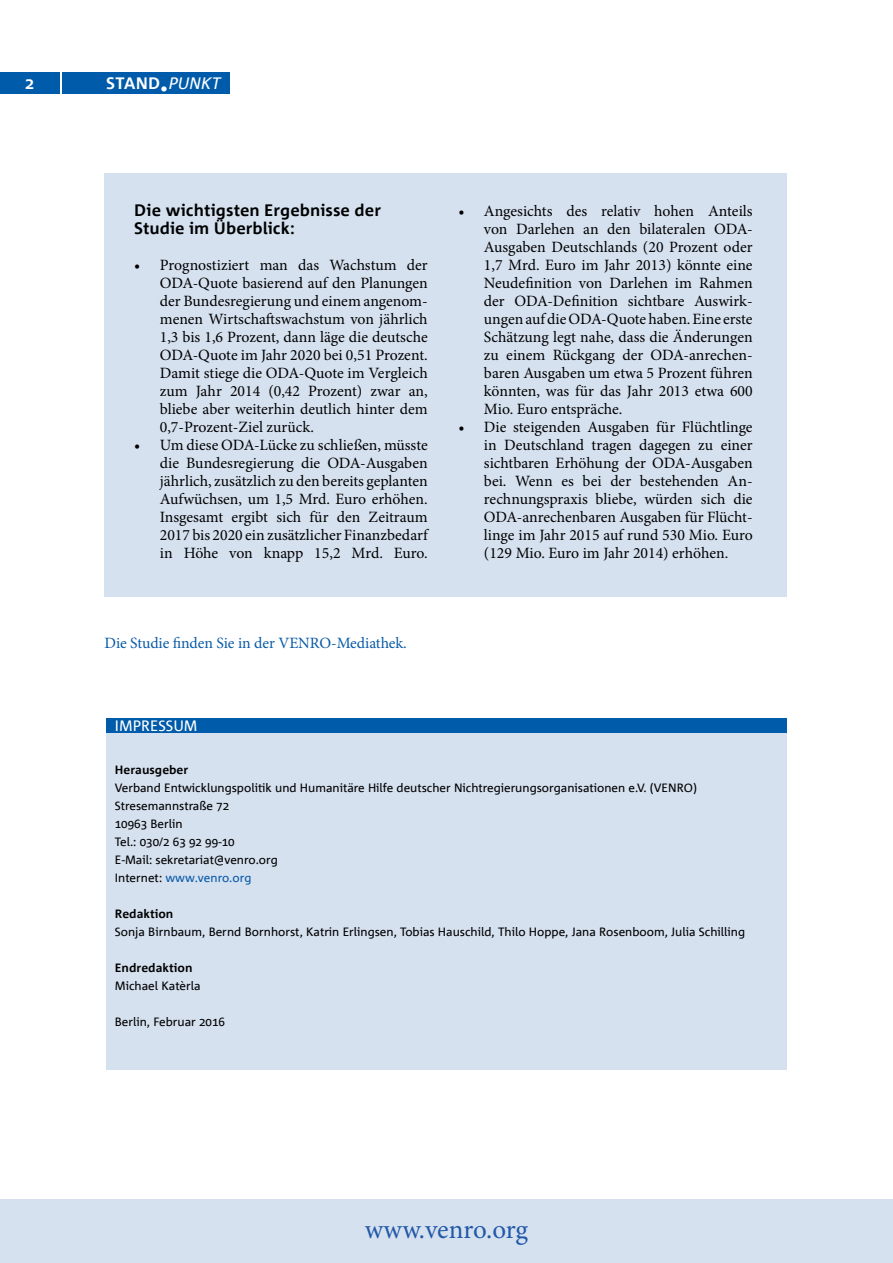
<style>
.page{position:relative;width:893px;height:1263px;background:#fff}
.page>*{position:absolute;margin:0;border:0;box-sizing:border-box;transform-origin:0 0}
.t1{font:27px "Minion Pro";letter-spacing:-.005em;color:#2158a8}
.t2{font:700 16.5px/18px "Corpid Office";color:#000101}
.t3{font:700 16.5px "Corpid Office";letter-spacing:.005em;color:#fff}
.t4{font:15.75px/18px "Minion Pro";color:#000;text-align:justify}
.t5{font:15.75px "Minion Pro";letter-spacing:-.005em;color:#095ba8}
.t6{font:15px "Corpid Office";color:#fff}
.t7{font:12px/18px "Corpid Office";color:#000}
.t8{font:700 12px "Corpid Office";color:#000}
.s1{font-size:33px}
.s2{font-weight:400;font-style:italic}
.s3{color:#095ba8}
</style>
<div class="page">
<div style="left:62px;top:72px;width:168px;height:22px;background:#005baa"></div>
<div style="left:0;top:72px;width:59px;height:22px;background:#005baa"></div>
<div style="left:0;top:1199px;width:893px;height:64px;background:#d6e1f0"></div>
<div style="left:106px;top:726px;width:681px;height:344px;background:#d6e1f0"></div>
<div style="left:106px;top:718px;width:681px;height:15px;background:#005baa"></div>
<div style="left:105px;top:174px;width:682px;height:423px;background:#d6e1f0"></div>
<p class="t3" style="left:25px;top:75px;width:10px">2</p>
<p class="t3" style="left:106px;top:75px;width:116px">STAND<span class="s1">.</span><span class="s2">PUNKT</span></p>
<p class="t2" style="left:134px;top:202px;width:248px">Die wichtigsten Ergebnisse der<br>Studie im Überblick:</p>
<p class="t4" style="left:160px;top:256px;width:269px;text-indent:-26px">• Prognostiziert man das Wachstum der ODA-Quote basierend auf den Planungen der Bundesregierung und einem angenom&shy;menen Wirtschaftswachstum von jährlich 1,3 bis 1,6 Prozent, dann läge die deutsche ODA-Quote im Jahr 2020 bei 0,51 Prozent.<br>Damit stiege die ODA-Quote im Vergleich zum Jahr 2014 (0,42 Prozent) zwar an, bliebe aber weiterhin deutlich hinter dem 0,7-Prozent-Ziel zurück.</p>
<p class="t4" style="left:160px;top:436px;width:269px;text-indent:-26px">• Um diese ODA-Lücke zu schließen, müsste die Bundesregierung die ODA-Ausgaben jährlich, zusätzlich zu den bereits geplanten Aufwüchsen, um 1,5 Mrd. Euro erhöhen.<br>Insgesamt ergibt sich für den Zeitraum 2017 bis 2020 ein zusätzlicher Finanzbedarf in Höhe von knapp 15,2 Mrd. Euro.</p>
<p class="t5" style="left:105px;top:633px;width:304px">Die Studie finden Sie in der VENRO-Mediathek.</p>
<p class="t6" style="left:115px;top:718px;width:84px">IMPRESSUM</p>
<p class="t4" style="left:484px;top:202px;width:270px;text-indent:-26px">• Angesichts des relativ hohen Anteils von Darlehen an den bilateralen ODA-Ausgaben Deutschlands (20 Prozent oder 1,7 Mrd. Euro im Jahr 2013) könnte eine Neudefinition von Darlehen im Rahmen der ODA-Definition sichtbare Auswirk&shy;ungen auf die ODA-Quote haben. Eine erste Schätzung legt nahe, dass die Änderungen zu einem Rückgang der ODA-anrechen&shy;baren Ausgaben um etwa 5 Prozent führen könnten, was für das Jahr 2013 etwa 600<br>Mio. Euro entspräche.</p>
<p class="t4" style="left:484px;top:418px;width:270px;text-indent:-26px">• Die steigenden Ausgaben für Flüchtlinge in Deutschland tragen dagegen zu einer sichtbaren Erhöhung der ODA-Ausgaben bei. Wenn es bei der bestehenden An&shy;rechnungspraxis bliebe, würden sich die ODA-anrechenbaren Ausgaben für Flücht&shy;linge im Jahr 2015 auf rund 530 Mio. Euro (129 Mio. Euro im Jahr 2014) erhöhen.</p>
<p class="t8" style="left:115px;top:763px;width:75px">Herausgeber</p>
<p class="t7" style="left:115px;top:779px;width:584px">Verband Entwicklungspolitik und Humanitäre Hilfe deutscher Nichtregierungsorganisationen e.V. (VENRO)<br>Stresemannstraße 72<br>10963 Berlin<br>Tel.: 030/2 63 92 99-10<br>E-Mail: sekretariat@venro.org<br>Internet: <span class="s3">www.venro.org</span></p>
<p class="t8" style="left:115px;top:907px;width:60px">Redaktion</p>
<p class="t7" style="left:115px;top:923px;width:632px">Sonja Birnbaum, Bernd Bornhorst, Katrin Erlingsen, Tobias Hauschild, Thilo Hoppe, Jana Rosenboom, Julia Schilling</p>
<p class="t8" style="left:115px;top:961px;width:79px">Endredaktion</p>
<p class="t7" style="left:115px;top:977px;width:87px">Michael Katèrla</p>
<p class="t7" style="left:115px;top:1013px;width:112px">Berlin, Februar 2016</p>
<h1 class="t1" style="left:365px;top:1211px;width:165px">www.venro.org</h1>
</div>
